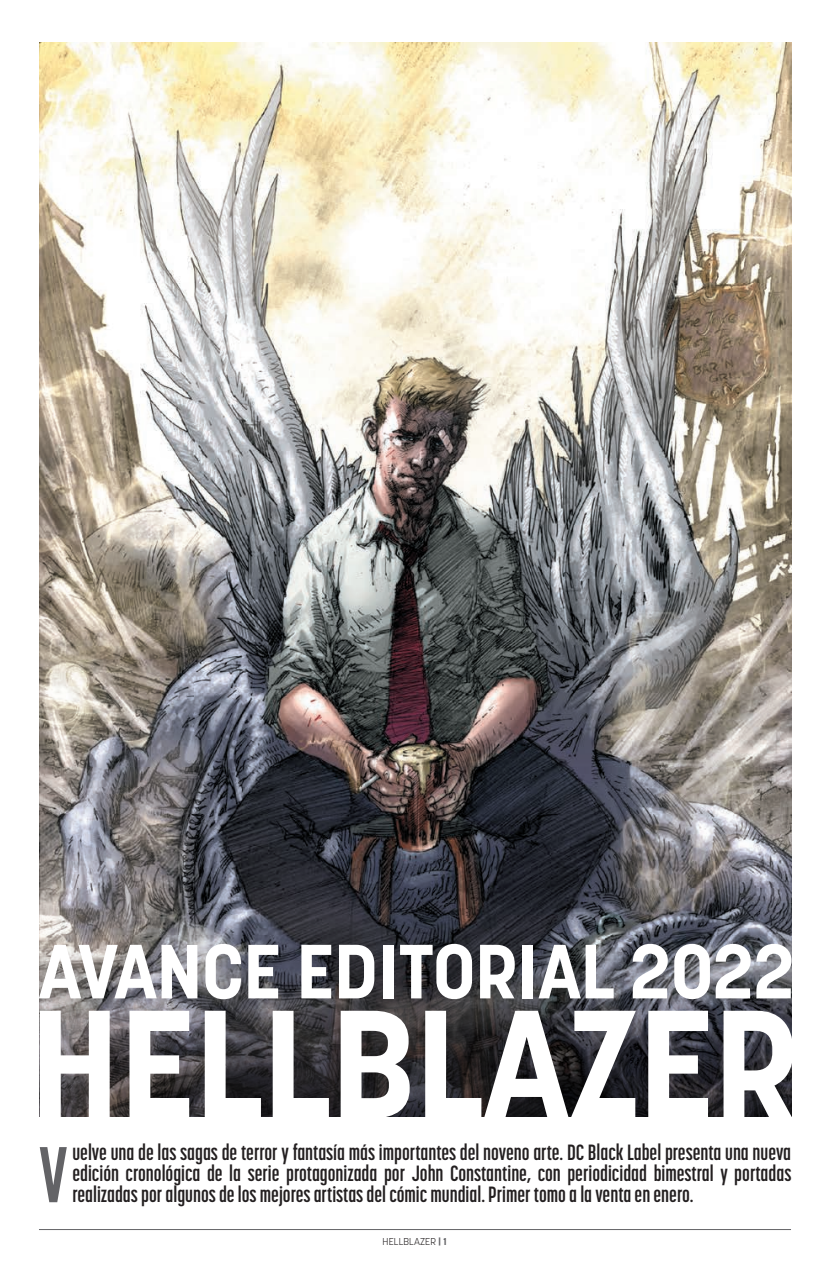
<style>
.page{position:relative;width:834px;height:1275px;background:#fff}
.page>*{position:absolute;margin:0;border:0;box-sizing:border-box;transform-origin:0 0}
.t1{font:700 152.25px "Korolev";color:#fff}
.Predeterminado{font:700 78.23px "Korolev Compressed";color:#636366}
.t2{font:700 75.95px "Korolev";color:#fff}
.Predeterminado-2{font:700 21.88px/21px "Korolev Compressed";color:#231f20;text-align:justify}
.t3{font:300 9.97px "Korolev";letter-spacing:.01em;color:#231f20}
.s1{font-weight:700;color:#636366}
</style>
<div class="page">
<img style="left:40px;top:42px;width:750px;height:439px">
<hr style="left:39px;top:1229px;width:751px;height:1px;background:#636366">
<img style="left:40px;top:481px;width:751px;height:635px">
<p class="t2" style="left:39px;top:924px;width:757px">AVANCE EDITORIAL 2022</p>
<p class="t1" style="left:30px;top:969px;width:769px">HELLBLAZER</p>
<p class="Predeterminado" style="left:39px;top:1131px;width:30px">V</p>
<p class="Predeterminado-2" style="left:72px;top:1142px;width:720px">uelve una de las sagas de terror y fantasía más importantes del noveno arte. DC Black Label presenta una nueva edición cronológica de la serie protagonizada por John Constantine, con periodicidad bimestral y portadas realizadas por algunos de los mejores artistas del cómic mundial. Primer tomo a la venta en enero.</p>
<p class="t3" style="left:382px;top:1236px;width:65px">HELLBLAZER <span class="s1">| 1</span></p>
</div>
